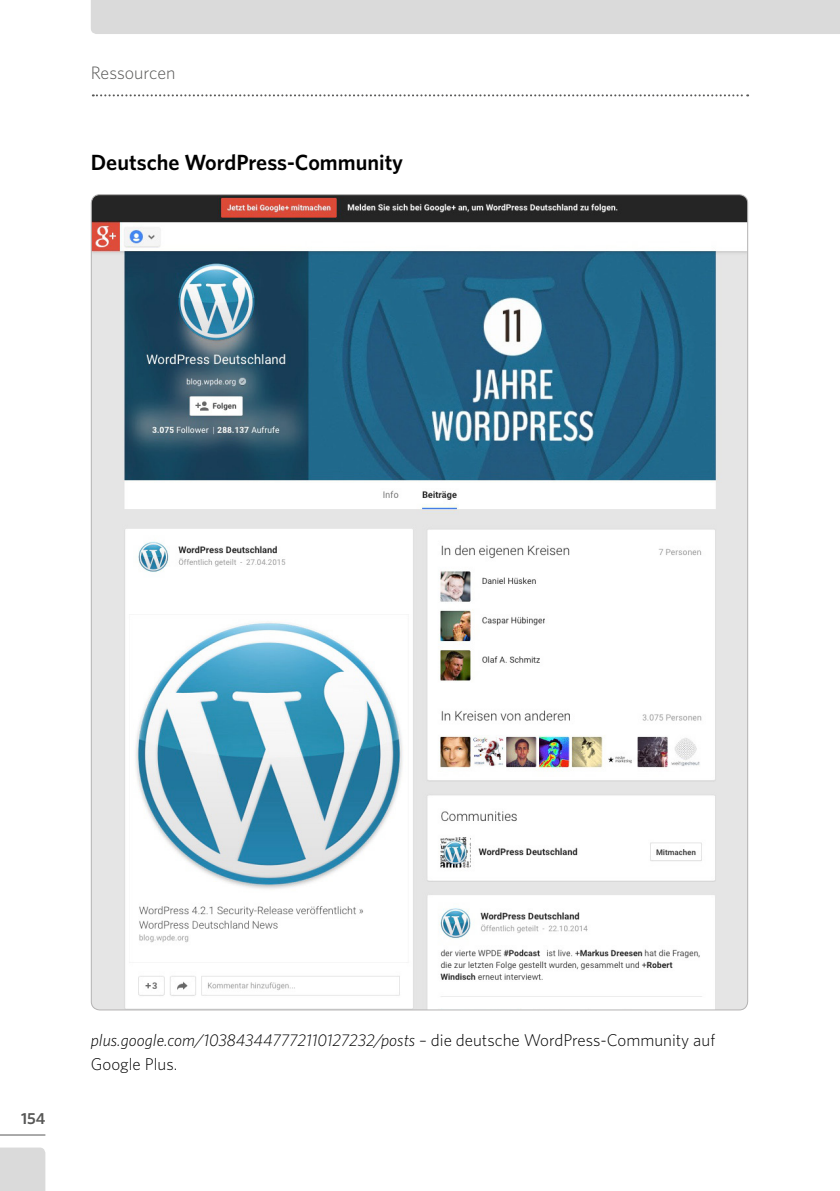
<style>
.page{position:relative;width:840px;height:1191px;background:#fff}
.page>*{position:absolute;margin:0;border:0;box-sizing:border-box;transform-origin:0 0}
.Überschrift_3{font:600 22px "Whitney";color:#000}
.t1{font:300 18px "Whitney";color:#575756}
.Bildunterschrift{font:300 17px/24px "Whitney";color:#000}
.t2{font:600 16px "Whitney";color:#575756}
.s1{font-style:italic}
</style>
<div class="page">
<hr style="left:0;top:1134px;width:45px;height:1px;background:#575756">
<div style="left:0;top:1147px;width:45px;height:44px;background:#dadada"></div>
<svg style="left:93px;top:94px;width:654px;height:2px"></svg>
<div style="left:91px;top:0;width:748px;height:34px;background:#dadada"></div>
<img style="left:91px;top:195px;width:656px;height:815px">
<p class="t1" style="left:91px;top:63px;width:86px">Ressourcen</p>
<p class="Überschrift_3" style="left:91px;top:149px;width:314px">Deutsche WordPress-Community</p>
<p class="t2" style="left:21px;top:1108px;width:26px">154</p>
<p class="Bildunterschrift" style="left:91px;top:1028px;width:625px"><span class="s1">plus.google.com/103843447772110127232/posts</span> – die deutsche WordPress-Community auf<br>Google Plus.</p>
</div>
